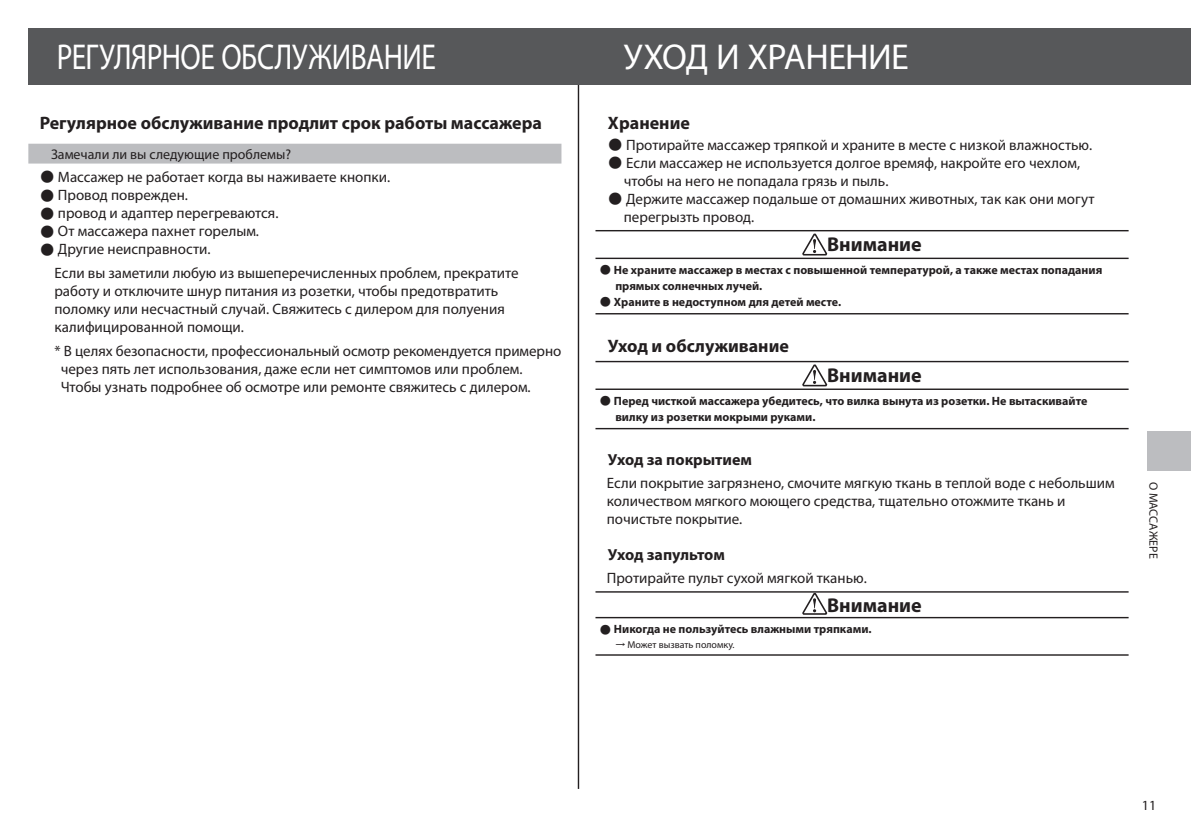
<style>
.page{position:relative;width:1191px;height:840px;background:#fff}
.page>*{position:absolute;margin:0;border:0;box-sizing:border-box;transform-origin:0 0}
.t1{font:36px "Myriad Pro";letter-spacing:-.015em;color:#fff;scale:.82 1}
.t2{font:36px "Myriad Pro";letter-spacing:-.015em;color:#fff}
.t3{font:700 20px "Myriad Pro";color:#231f20}
.t4{font:700 18px "Myriad Pro";color:#231f20}
.t5{font:700 16px "Myriad Pro";letter-spacing:-.005em;color:#231f20}
.t6{font:15px/18px "Myriad Pro";color:#231f20}
.t7{font:14px "Myriad Pro";color:#231f20}
.t8{font:700 12px/16px "Myriad Pro";color:#231f20}
.t9{font:12px "Myriad Pro";color:#231f20}
.t10{font:10px "Myriad Pro";color:#231f20}
.s1{font-family:"MS Gothic"}
.s2{font-family:"MS Gothic";font-weight:400}
</style>
<div class="page">
<hr style="left:578px;top:75px;width:1px;height:713px;background:#231f20">
<div style="left:28px;top:28px;width:1163px;height:57px;background:#57585a"></div>
<hr style="left:595px;top:230px;width:533px;height:1px;background:#231f20">
<hr style="left:595px;top:257px;width:533px;height:2px;background:#231f20">
<hr style="left:595px;top:313px;width:533px;height:1px;background:#231f20">
<svg style="left:802px;top:233px;width:25px;height:22px"></svg>
<hr style="left:595px;top:360px;width:533px;height:2px;background:#231f20">
<hr style="left:595px;top:388px;width:533px;height:2px;background:#231f20">
<hr style="left:595px;top:427px;width:533px;height:2px;background:#231f20">
<svg style="left:802px;top:364px;width:25px;height:22px"></svg>
<hr style="left:595px;top:591px;width:533px;height:1px;background:#231f20">
<hr style="left:595px;top:616px;width:533px;height:2px;background:#231f20">
<hr style="left:595px;top:654px;width:533px;height:1px;background:#231f20">
<svg style="left:802px;top:592px;width:25px;height:22px"></svg>
<div style="left:1147px;top:431px;width:44px;height:39px;background:#bcbdc0"></div>
<div style="left:28px;top:144px;width:533px;height:19px;background:#bcbdc0"></div>
<h1 class="t1" style="left:57px;top:34px;width:464px">РЕГУЛЯРНОЕ ОБСЛУЖИВАНИЕ</h1>
<p class="t4" style="left:40px;top:111px;width:504px">Регулярное обслуживание продлит срок работы массажера</p>
<p class="t7" style="left:51px;top:146px;width:241px">Замечали ли вы следующие проблемы?</p>
<p class="t6" style="left:40px;top:168px;width:352px"><span class="s1">●</span> Массажер не работает когда вы наживаете кнопки.</p>
<p class="t6" style="left:40px;top:186px;width:150px"><span class="s1">●</span> Провод поврежден.</p>
<p class="t6" style="left:40px;top:204px;width:240px"><span class="s1">●</span> провод и адаптер перегреваются.</p>
<p class="t6" style="left:40px;top:222px;width:221px"><span class="s1">●</span> От массажера пахнет горелым.</p>
<p class="t6" style="left:54px;top:237px;width:465px;line-height:23.6px;text-indent:-15px"><span class="s1">●</span> Другие неисправности.<br>Если вы заметили любую из вышеперечисленных проблем, прекратите</p>
<p class="t6" style="left:54px;top:281px;width:452px">работу и отключите шнур питания из розетки, чтобы предотвратить поломку или несчастный случай. Свяжитесь с дилером для полуения калифицированной помощи.</p>
<p class="t6" style="left:61px;top:341px;width:502px;text-indent:-6px">* В целях безопасности, профессиональный осмотр рекомендуется примерно через пять лет использования, даже если нет симптомов или проблем.<br>Чтобы узнать подробнее об осмотре или ремонте свяжитесь с дилером.</p>
<h1 class="t2" style="left:624px;top:34px;width:286px">УХОД И ХРАНЕНИЕ</h1>
<p class="t4" style="left:608px;top:111px;width:83px">Хранение</p>
<p class="t6" style="left:608px;top:135px;width:486px"><span class="s1">●</span> Протирайте массажер тряпкой и храните в месте с низкой влажностью.</p>
<p class="t6" style="left:624px;top:153px;width:458px;text-indent:-16px"><span class="s1">●</span> Если массажер не используется долгое времяф, накройте его чехлом, чтобы на него не попадала грязь и пыль.</p>
<p class="t6" style="left:624px;top:189px;width:472px;text-indent:-16px"><span class="s1">●</span> Держите массажер подальше от домашних животных, так как они могут перегрызть провод.</p>
<h2 class="t3" style="left:827px;top:231px;width:96px">Внимание</h2>
<p class="t8" style="left:615px;top:261px;width:488px;text-indent:-16px"><span class="s2">●</span> Не храните массажер в местах с повышенной температурой, а также местах попадания прямых солнечных лучей.</p>
<p class="t8" style="left:599px;top:293px;width:243px"><span class="s2">●</span> Храните в недоступном для детей месте.</p>
<p class="t4" style="left:608px;top:334px;width:182px">Уход и обслуживание</p>
<h2 class="t3" style="left:827px;top:362px;width:96px">Внимание</h2>
<p class="t8" style="left:615px;top:392px;width:473px;text-indent:-16px"><span class="s2">●</span> Перед чисткой массажера убедитесь, что вилка вынута из розетки. Не вытаскивайте вилку из розетки мокрыми руками.</p>
<p class="t5" style="left:608px;top:449px;width:145px">Уход за покрытием</p>
<p class="t6" style="left:607px;top:473px;width:509px">Если покрытие загрязнено, смочите мягкую ткань в теплой воде с небольшим количеством мягкого моющего средства, тщательно отожмите ткань и почистьте покрытие.</p>
<p class="t5" style="left:608px;top:544px;width:118px">Уход запультом</p>
<p class="t6" style="left:607px;top:568px;width:261px">Протирайте пульт сухой мягкой тканью.</p>
<h2 class="t3" style="left:827px;top:591px;width:96px">Внимание</h2>
<p class="t8" style="left:599px;top:620px;width:274px"><span class="s2">●</span> Никогда не пользуйтесь влажными тряпками.</p>
<p class="t10" style="left:615px;top:637px;width:121px"><span class="s1">→</span> Может вызвать поломку.</p>
<p class="t9" style="left:1161px;top:481px;width:78px;rotate:90deg">О МАССАЖЕРЕ</p>
<p class="t7" style="left:1142px;top:796px;width:16px">11</p>
</div>
